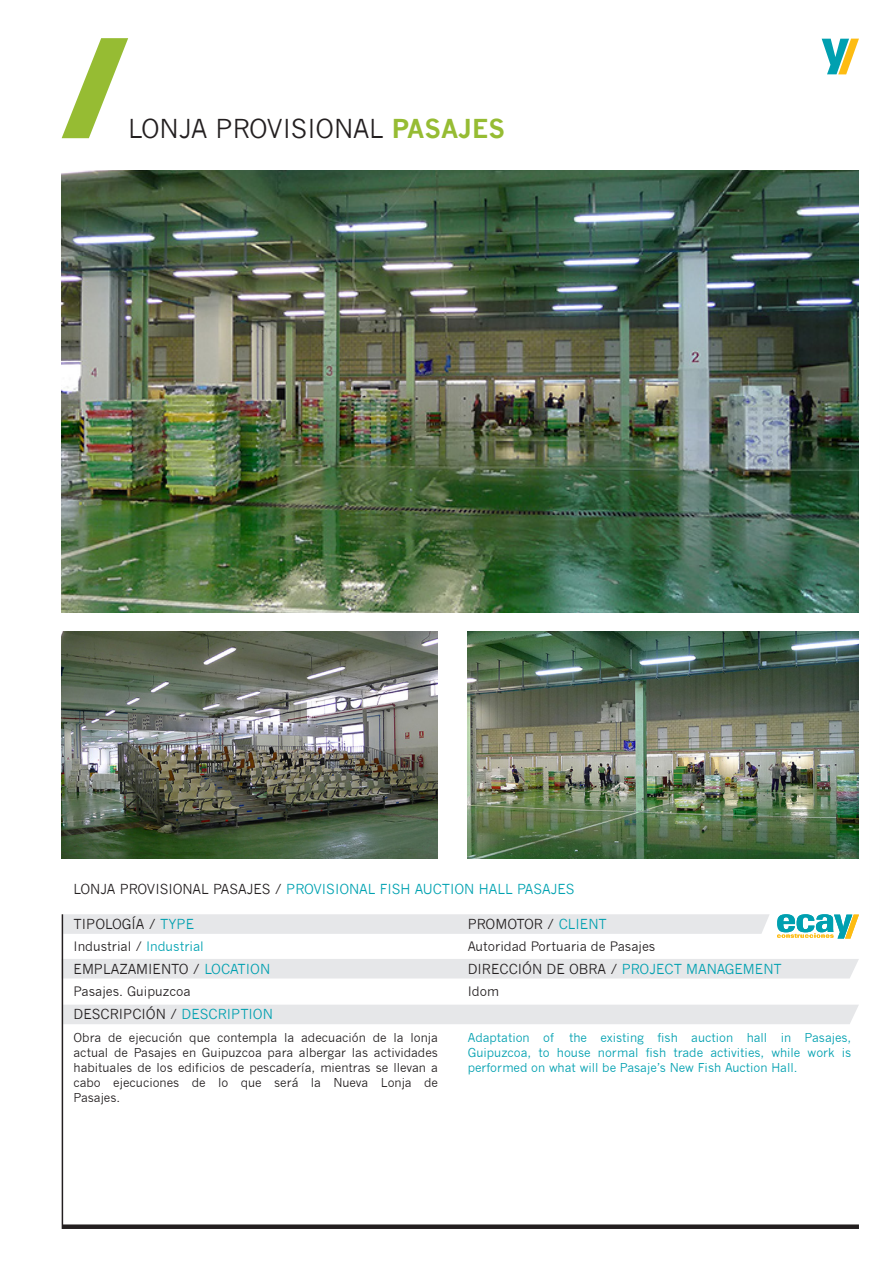
<style>
.page{position:relative;width:893px;height:1263px;background:#fff}
.page>*{position:absolute;margin:0;border:0;box-sizing:border-box;transform-origin:0 0}
.t1{font:25.5px "News Gothic";color:#231f20}
.t2{font:13.5px "News Gothic";color:#231f20}
.t3{font:13.5px "News Gothic";color:#00a2b1}
.t4{font:13.5px "News Gothic";color:#00a0b0}
.t5{font:12.75px "News Gothic";color:#231f20}
.t6{font:12px/15px "News Gothic";color:#231f20;text-align:justify}
.t7{font:12px/15px "News Gothic";color:#00a0b0;text-align:justify}
.s1{font-weight:700;color:#96bc33}
.s2{color:#231f20}
.s3{color:#00a0b0}
.s4{color:#00a2b1}
</style>
<div class="page">
<svg style="left:822px;top:39px;width:37px;height:35px"></svg>
<svg style="left:62px;top:38px;width:66px;height:100px"></svg>
<div style="left:62px;top:1224px;width:797px;height:5px;background:#231f20"></div>
<div style="left:63px;top:914px;width:706px;height:20px;background:#e6e7e9"></div>
<div style="left:63px;top:959px;width:796px;height:19px;background:#e6e7e9"></div>
<div style="left:63px;top:1005px;width:796px;height:19px;background:#e6e7e9"></div>
<hr style="left:62px;top:914px;width:1px;height:315px;background:#231f20">
<img style="left:62px;top:170px;width:797px;height:442px">
<img style="left:468px;top:631px;width:391px;height:227px">
<img style="left:62px;top:631px;width:376px;height:227px">
<svg style="left:777px;top:914px;width:82px;height:24px"></svg>
<h1 class="t1" style="left:128px;top:114px;width:378px">LONJA PROVISIONAL <span class="s1">PASAJES</span></h1>
<p class="t3" style="left:74px;top:881px;width:503px"><span class="s2">LONJA PROVISIONAL PASAJES /</span> PROVISIONAL FISH AUCTION HALL PASAJES</p>
<p class="t2" style="left:74px;top:916px;width:122px">TIPOLOGÍA / <span class="s3">TYPE</span></p>
<p class="t2" style="left:74px;top:961px;width:198px">EMPLAZAMIENTO / <span class="s3">LOCATION</span></p>
<p class="t2" style="left:74px;top:1007px;width:201px">DESCRIPCIÓN / <span class="s3">DESCRIPTION</span></p>
<p class="t2" style="left:468px;top:916px;width:141px">PROMOTOR / <span class="s3">CLIENT</span></p>
<p class="t4" style="left:468px;top:961px;width:316px"><span class="s2">DIRECCIÓN DE OBRA /</span> PROJECT MANAGEMENT</p>
<p class="t5" style="left:74px;top:939px;width:132px">Industrial / <span class="s4">Industrial</span></p>
<p class="t5" style="left:468px;top:939px;width:189px">Autoridad Portuaria de Pasajes</p>
<p class="t5" style="left:74px;top:984px;width:119px">Pasajes. Guipuzcoa</p>
<p class="t5" style="left:468px;top:984px;width:33px">Idom</p>
<p class="t6" style="left:74px;top:1030px;width:366px">Obra de ejecución que contempla la adecuación de la lonja actual de Pasajes en Guipuzcoa para albergar las actividades habituales de los edificios de pescadería, mientras se llevan a cabo ejecuciones de lo que será la Nueva Lonja de Pasajes.</p>
<p class="t7" style="left:468px;top:1030px;width:88px">Adaptation of</p>
<p class="t7" style="left:468px;top:1030px;width:385px;text-indent:101px">the existing fish auction hall in Pasajes, Guipuzcoa, to house normal fish trade activities, while work is performed on what will be Pasaje’s New Fish Auction Hall.</p>
</div>
